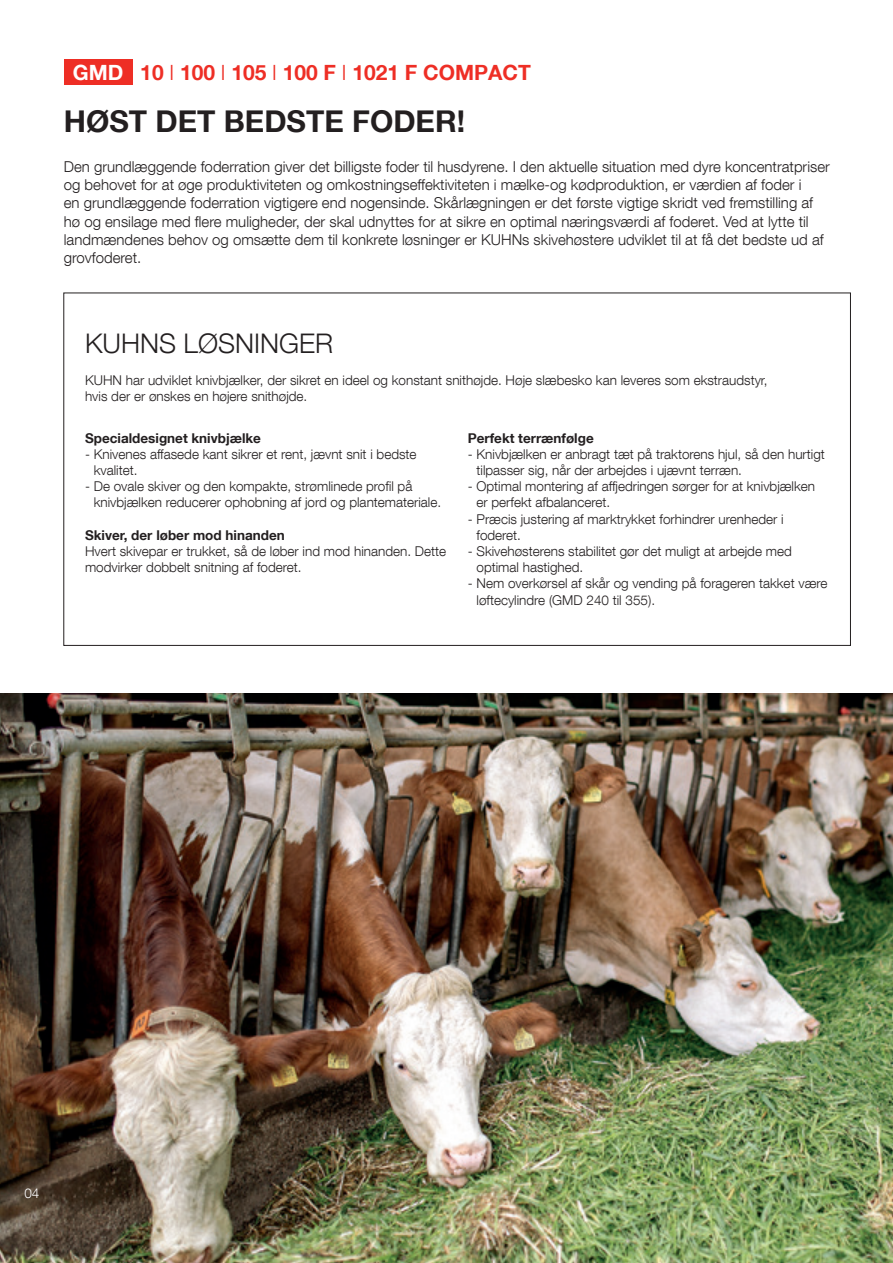
<style>
.page{position:relative;width:893px;height:1263px;background:#fff}
.page>*{position:absolute;margin:0;border:0;box-sizing:border-box;transform-origin:0 0}
.t1{font:700 30px "Helvetica Neue LT Com";color:#231f20}
.t2{font:300 27px "Helvetica Neue LT Com";color:#231f20}
.t3{font:700 21px "Helvetica Neue LT Com";color:#ee2e25}
.t4{font:300 15px/18px "Helvetica Neue LT Com";color:#231f20}
.t5{font:300 13.5px/16.2px "Helvetica Neue LT Com";color:#231f20}
.t6{font:700 13.5px "Helvetica Neue LT Com";color:#231f20}
.t7{font:300 13.5px "Helvetica Neue LT Com";color:#fff}
.s1{color:#fff}
.s2{font-weight:300}
</style>
<div class="page">
<img style="left:0;top:694px;width:893px;height:569px">
<div style="left:64px;top:60px;width:69px;height:25px;background:#ee2e25"></div>
<h3 class="t3" style="left:73px;top:59px;width:460px"><span class="s1">GMD</span> 10 <span class="s2">I</span> 100 <span class="s2">I</span> 105 <span class="s2">I</span> 100 F <span class="s2">I</span> 1021 F COMPACT</h3>
<h1 class="t1" style="left:64px;top:102px;width:403px">HØST DET BEDSTE FODER!</h1>
<p class="t4" style="left:64px;top:158px;width:767px">Den grundlæggende foderration giver det billigste foder til husdyrene. I den aktuelle situation med dyre koncentratpriser og behovet for at øge produktiviteten og omkostningseffektiviteten i mælke-og kødproduktion, er værdien af foder i<br>en grundlæggende foderration vigtigere end nogensinde. Skårlægningen er det første vigtige skridt ved fremstilling af hø og ensilage med flere muligheder, der skal udnyttes for at sikre en optimal næringsværdi af foderet. Ved at lytte til landmændenes behov og omsætte dem til konkrete løsninger er KUHNs skivehøstere udviklet til at få det bedste ud af grovfoderet.</p>
<h2 class="t2" style="left:85px;top:327px;width:250px">KUHNS LØSNINGER</h2>
<p class="t5" style="left:85px;top:372px;width:684px">KUHN har udviklet knivbjælker, der sikret en ideel og konstant snithøjde. Høje slæbesko kan leveres som ekstraudstyr, hvis der er ønskes en højere snithøjde.</p>
<p class="t6" style="left:85px;top:429px;width:177px">Specialdesignet knivbjælke</p>
<p class="t5" style="left:94px;top:446px;width:324px;text-indent:-9px">- Knivenes affasede kant sikrer et rent, jævnt snit i bedste kvalitet.</p>
<p class="t5" style="left:94px;top:478px;width:349px;text-indent:-9px">- De ovale skiver og den kompakte, strømlinede profil på knivbjælken reducerer ophobning af jord og plantemateriale.</p>
<p class="t6" style="left:85px;top:526px;width:201px">Skiver, der løber mod hinanden</p>
<p class="t5" style="left:85px;top:543px;width:363px">Hvert skivepar er trukket, så de løber ind mod hinanden. Dette modvirker dobbelt snitning af foderet.</p>
<p class="t6" style="left:468px;top:429px;width:127px">Perfekt terrænfølge</p>
<p class="t5" style="left:476px;top:446px;width:350px;text-indent:-9px">- Knivbjælken er anbragt tæt på traktorens hjul, så den hurtigt tilpasser sig, når der arbejdes i ujævnt terræn.</p>
<p class="t5" style="left:476px;top:478px;width:340px;text-indent:-9px">- Optimal montering af affjedringen sørger for at knivbjælken er perfekt afbalanceret.</p>
<p class="t5" style="left:476px;top:510px;width:309px;text-indent:-9px">- Præcis justering af marktrykket forhindrer urenheder i foderet.</p>
<p class="t5" style="left:476px;top:543px;width:317px;text-indent:-9px">- Skivehøsterens stabilitet gør det muligt at arbejde med optimal hastighed.</p>
<p class="t5" style="left:476px;top:575px;width:352px;text-indent:-9px">- Nem overkørsel af skår og vending på forageren takket være løftecylindre (GMD 240 til 355).</p>
<p class="t7" style="left:25px;top:1185px;width:16px">04</p>
</div>
